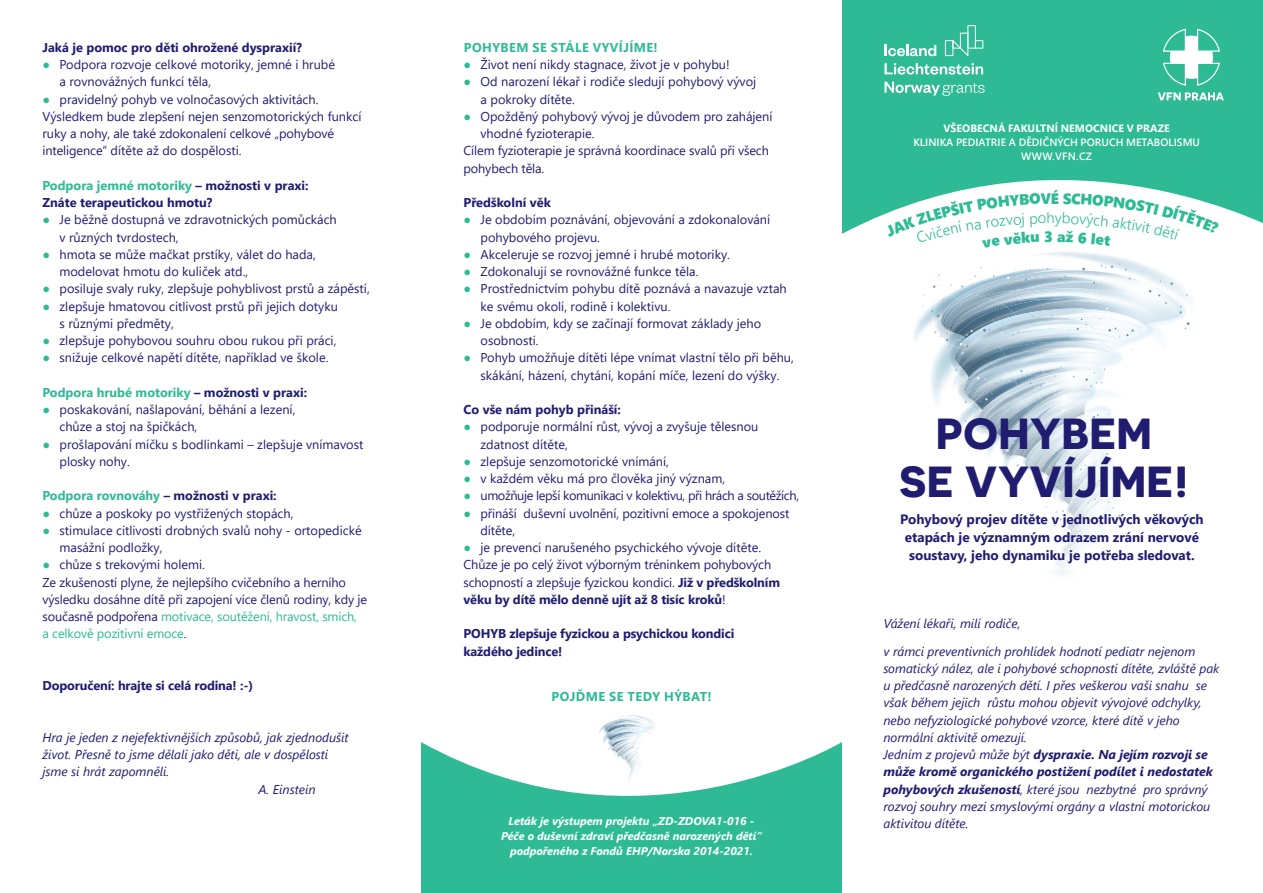
<style>
.page{position:relative;width:1263px;height:893px;background:#fff}
.page>*{position:absolute;margin:0;border:0;box-sizing:border-box;transform-origin:0 0}
.t1{font:700 43.5px/47.7px "Novecentosanswide";letter-spacing:.01em;color:#201c70;text-align:center}
.t2{font:15px "Segoe UI Black";color:#2dba95}
.t3{font:300 15px "Segoe UI";color:#2dba95}
.t4{font:700 13.5px "Segoe UI";color:#201c70}
.t5{font:12.75px/17.2px "Segoe UI";color:#201c70}
.t6{font:italic 12.75px/17.2px "Segoe UI";color:#201c70}
.t7{font:700 12.75px/17.2px "Segoe UI";color:#201c70}
.t8{font:700 12.75px "Segoe UI";color:#2dba95}
.t9{font:12.75px "Segoe UI";letter-spacing:-.03em;color:#201c70}
.t10{font:700 12.75px "Segoe UI";letter-spacing:.035em;color:#2dba95}
.t11{font:italic 700 11.25px "Segoe UI";color:#fff}
.t12{font:600 10.65px "Segoe UI";letter-spacing:.005em;color:#fff}
.t13{font:700 10.65px "Segoe UI";letter-spacing:.005em;color:#fff}
.s1{color:#2dba95}
.s2{color:#201c70}
.s3{font-weight:700}
</style>
<div class="page">
<svg style="left:421px;top:742px;width:421px;height:151px;fill:#2dba95"></svg>
<img style="left:1173px;top:318px;width:9px;height:3px">
<img style="left:914px;top:307px;width:17px;height:34px">
<img style="left:1173px;top:277px;width:11px;height:41px">
<svg style="left:1179px;top:306px;width:3px;height:8px"></svg>
<svg style="left:1180px;top:294px;width:7px;height:2px"></svg>
<svg style="left:931px;top:257px;width:242px;height:317px"></svg>
<svg style="left:601px;top:716px;width:54px;height:67px"></svg>
<div style="left:842px;top:0;width:421px;height:234px;background:#2dba95"></div>
<div style="left:967px;top:25px;width:9px;height:24px;border:1px solid #fff"></div>
<svg style="left:884px;top:32px;width:99px;height:43px;background:#58c8ab"></svg>
<svg style="left:884px;top:82px;width:100px;height:14px"></svg>
<svg style="left:1158px;top:28px;width:66px;height:72px"></svg>
<svg style="left:885px;top:193px;width:334px;height:41px"></svg>
<p class="t7" style="left:43px;top:38px;width:261px">Jaká je pomoc pro děti ohrožené dyspraxií?</p>
<p class="t5" style="left:60px;top:55px;width:277px;text-indent:-17px"><span class="s1">●</span> Podpora rozvoje celkové motoriky, jemné i hrubé a rovnovážných funkcí těla,</p>
<p class="t5" style="left:43px;top:89px;width:277px"><span class="s1">●</span> pravidelný pohyb ve volnočasových aktivitách.</p>
<p class="t5" style="left:43px;top:107px;width:320px">Výsledkem bude zlepšení nejen senzomotorických funkcí ruky a nohy, ale také zdokonalení celkové „pohybové inteligence“ dítěte až do dospělosti.</p>
<p class="t7" style="left:43px;top:176px;width:268px"><span class="s1">Podpora jemné motoriky</span> – možnosti v praxi:<br>Znáte terapeutickou hmotu?</p>
<p class="t5" style="left:60px;top:210px;width:279px;text-indent:-17px"><span class="s1">●</span> Je běžně dostupná ve zdravotnických pomůckách v různých tvrdostech,</p>
<p class="t5" style="left:60px;top:245px;width:258px;text-indent:-17px"><span class="s1">●</span> hmota se může mačkat prstíky, válet do hada, modelovat hmotu do kuliček atd.,</p>
<p class="t5" style="left:43px;top:279px;width:329px"><span class="s1">●</span> posiluje svaly ruky, zlepšuje pohyblivost prstů a zápěstí,</p>
<p class="t5" style="left:60px;top:296px;width:280px;text-indent:-17px"><span class="s1">●</span> zlepšuje hmatovou citlivost prstů při jejich dotyku s různými předměty,</p>
<p class="t5" style="left:43px;top:331px;width:295px"><span class="s1">●</span> zlepšuje pohybovou souhru obou rukou při práci,</p>
<p class="t5" style="left:43px;top:348px;width:287px"><span class="s1">●</span> snižuje celkové napětí dítěte, například ve škole.</p>
<p class="t8" style="left:43px;top:380px;width:266px">Podpora hrubé motoriky <span class="s2">– možnosti v praxi:</span></p>
<p class="t5" style="left:60px;top:400px;width:237px;text-indent:-17px"><span class="s1">●</span> poskakování, našlapování, běhání a lezení, chůze a stoj na špičkách,</p>
<p class="t5" style="left:60px;top:434px;width:305px;text-indent:-17px"><span class="s1">●</span> prošlapování míčku s bodlinkami – zlepšuje vnímavost plosky nohy.</p>
<p class="t8" style="left:43px;top:484px;width:236px">Podpora rovnováhy <span class="s2">– možnosti v praxi:</span></p>
<p class="t5" style="left:43px;top:503px;width:252px"><span class="s1">●</span> chůze a poskoky po vystřižených stopách,</p>
<p class="t5" style="left:60px;top:521px;width:304px;text-indent:-17px"><span class="s1">●</span> stimulace citlivosti drobných svalů nohy - ortopedické masážní podložky,</p>
<p class="t5" style="left:43px;top:555px;width:164px"><span class="s1">●</span> chůze s trekovými holemi.</p>
<p class="t5" style="left:43px;top:572px;width:326px">Ze zkušeností plyne, že nejlepšího cvičebního a herního výsledku dosáhne dítě při zapojení více členů rodiny, kdy je současně podpořena <span class="s1">motivace, soutěžení, hravost, smích,<br>a celkově pozitivní emoce</span>.</p>
<p class="t7" style="left:43px;top:676px;width:212px">Doporučení: hrajte si celá rodina! :-)</p>
<p class="t6" style="left:43px;top:727px;width:308px">Hra je jeden z nejefektivnějších způsobů, jak zjednodušit život. Přesně to jsme dělali jako děti, ale v dospělosti</p>
<p class="t6" style="left:43px;top:761px;width:128px">jsme si hrát zapomněli.</p>
<p class="t6" style="left:259px;top:778px;width:59px">A. Einstein</p>
<p class="t10" style="left:464px;top:35px;width:196px">POHYBEM SE STÁLE VYVÍJÍME!</p>
<p class="t5" style="left:463px;top:55px;width:268px"><span class="s1">●</span> Život není nikdy stagnace, život je v pohybu!</p>
<p class="t5" style="left:480px;top:72px;width:277px;text-indent:-17px"><span class="s1">●</span> Od narození lékař i rodiče sledují pohybový vývoj a pokroky dítěte.</p>
<p class="t5" style="left:480px;top:107px;width:294px;text-indent:-17px"><span class="s1">●</span> Opožděný pohybový vývoj je důvodem pro zahájení vhodné fyzioterapie.</p>
<p class="t5" style="left:463px;top:141px;width:307px">Cílem fyzioterapie je správná koordinace svalů při všech pohybech těla.</p>
<p class="t7" style="left:463px;top:193px;width:89px">Předškolní věk</p>
<p class="t5" style="left:480px;top:210px;width:291px;text-indent:-17px"><span class="s1">●</span> Je obdobím poznávání, objevování a zdokonalování pohybového projevu.</p>
<p class="t5" style="left:463px;top:245px;width:268px"><span class="s1">●</span> Akceleruje se rozvoj jemné i hrubé motoriky.</p>
<p class="t5" style="left:463px;top:262px;width:236px"><span class="s1">●</span> Zdokonalují se rovnovážné funkce těla.</p>
<p class="t5" style="left:480px;top:279px;width:308px;text-indent:-17px"><span class="s1">●</span> Prostřednictvím pohybu dítě poznává a navazuje vztah ke svému okolí, rodině i kolektivu.</p>
<p class="t5" style="left:480px;top:314px;width:282px;text-indent:-17px"><span class="s1">●</span> Je obdobím, kdy se začínají formovat zá klady jeho osobnosti.</p>
<p class="t5" style="left:463px;top:348px;width:332px;text-align:center"><span class="s1">●</span> Pohyb umožňuje dítěti lépe vnímat vlastní tělo při běhu, ská ká ní, házení, chytá ní, kopá ní míče, lezení do výšky.</p>
<p class="t7" style="left:463px;top:400px;width:159px">Co vše nám pohyb přináší:</p>
<p class="t5" style="left:480px;top:417px;width:279px;text-indent:-17px"><span class="s1">●</span> podporuje normální růst, vývoj a zvyšuje tělesnou zdatnost dítěte,</p>
<p class="t5" style="left:463px;top:452px;width:207px"><span class="s1">●</span> zlepšuje senzomotorické vnímání,</p>
<p class="t5" style="left:463px;top:469px;width:263px"><span class="s1">●</span> v každém věku má pro člověka jiný význam,</p>
<p class="t9" style="left:463px;top:484px;width:337px"><span class="s1">●</span> umožňuje lepší komunikaci v kolektivu, při hrách a soutěžích,</p>
<p class="t5" style="left:480px;top:503px;width:310px;text-indent:-17px"><span class="s1">●</span> přináší duševní uvolnění, pozitivní emoce a spokojenost dítěte,</p>
<p class="t5" style="left:463px;top:538px;width:299px"><span class="s1">●</span> je prevencí narušeného psychického vývoje dítěte.</p>
<p class="t5" style="left:463px;top:555px;width:318px">Chůze je po celý život výborným tréninkem pohybových schopností a zlepšuje fyzickou kondici. <span class="s3">Již v předškolním věku by dítě mělo denně ujít až 8 tisíc kroků</span>!</p>
<p class="t7" style="left:463px;top:624px;width:272px">POHYB zlepšuje fyzickou a psychickou kondici každého jedince!</p>
<p class="t10" style="left:551px;top:684px;width:162px">POJĎME SE TEDY HÝBAT!</p>
<p class="t11" style="left:509px;top:810px;width:247px">Leták je výstupem projektu „ZD-ZDOVA1-016 -</p>
<p class="t11" style="left:501px;top:825px;width:262px">Péče o duševní zdraví předčasně narozených dětí“</p>
<p class="t11" style="left:510px;top:840px;width:244px">podpořeného z Fondů EHP/Norska 2014-2021.</p>
<p class="t13" style="left:943px;top:118px;width:228px">VŠEOBECNÁ FAKULTNÍ NEMOCNICE V PRAZE</p>
<p class="t12" style="left:913px;top:132px;width:288px">KLINIKA PEDIATRIE A DĚDIČNÝCH PORUCH METABOLISMU</p>
<p class="t12" style="left:1021px;top:146px;width:72px">WWW.VFN.CZ</p>
<p class="t2" style="left:1051px;top:188px;width:10px">É</p>
<p class="t3" style="left:1046px;top:204px;width:10px">h</p>
<p class="t2" style="left:1044px;top:226px;width:11px">3</p>
<p class="t1" style="left:899px;top:409px;width:291px">POHYBEM<br>SE VYVÍJÍME!</p>
<p class="t4" style="left:900px;top:507px;width:305px">Pohybový projev dítěte v jednotlivých věkových</p>
<p class="t4" style="left:905px;top:525px;width:296px">etapách je významným odrazem zrání nervové</p>
<p class="t4" style="left:909px;top:543px;width:287px">soustavy, jeho dynamiku je potřeba sledovat.</p>
<p class="t6" style="left:883px;top:613px;width:138px">Vážení lékaři, milí rodiče,</p>
<p class="t6" style="left:883px;top:640px;width:338px">v rámci preventivních prohlídek hodnotí pediatr nejenom somatický nález, ale i pohybové schopnosti dítěte, zvláště pak u předčasně narozených dětí. I přes veškerou vaši snahu se však během jejich růstu mohou objevit vývojové odchylky, nebo nefyziologické pohybové vzorce, které dítě v jeho normální aktivitě omezují.</p>
<p class="t6" style="left:883px;top:744px;width:331px">Jedním z projevů může být <span class="s3">dyspraxie. Na jejím rozvoji se může kromě organického postižení podílet i nedostatek pohybových zkušeností</span>, které jsou nezbytné pro správný rozvoj souhry mezi smyslovými orgány a vlastní motorickou aktivitou dítěte.</p>
</div>
